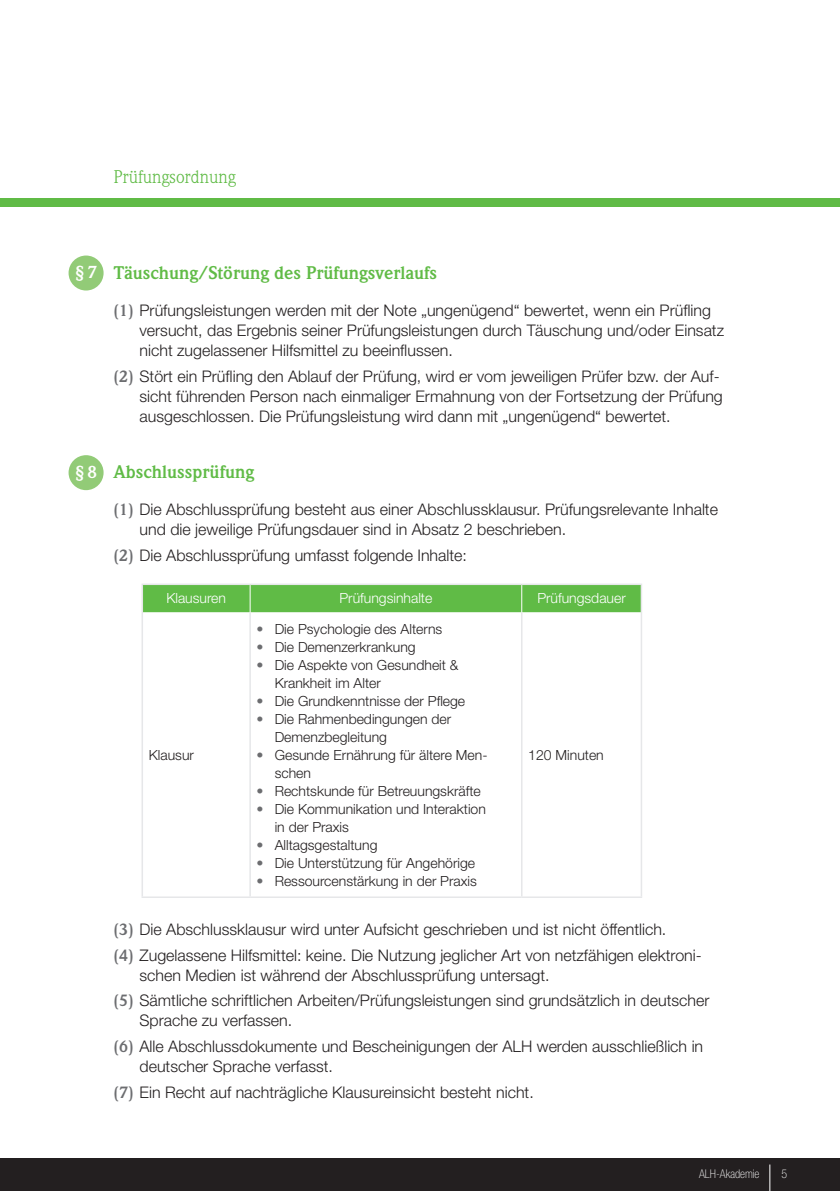
<style>
.page{position:relative;width:840px;height:1191px;background:#fff}
.page>*{position:absolute;margin:0;border:0;box-sizing:border-box;transform-origin:0 0}
.t1{font:700 18px "Weidemann Std";color:#60bb46}
.t2{font:18px "Weidemann Std";color:#60bb46}
.t3{font:700 17px "Weidemann Std";color:#fff}
.t4{font:300 16px/20px "Helvetica Neue LT Std";color:#231f20}
.t5{font:300 14px/18px "Helvetica Neue LT Std";color:#231f20}
.t6{font:300 14px "Helvetica Neue LT Std";color:#fff}
.t7{font:100 condensed 12px "Helvetica Neue LT Std";color:#fff}
.s1{font-family:"Weidemann Std";font-weight:700;color:#6c6d70}
.s2{color:#6c6d70}
</style>
<div class="page">
<div style="left:0;top:1158px;width:839px;height:33px;background:#231f20"></div>
<svg style="left:769px;top:1164px;width:1px;height:27px"></svg>
<svg style="left:143px;top:612px;width:497px;height:284px"></svg>
<hr style="left:141px;top:583px;width:109px;height:2px;background:#e6e7e9">
<hr style="left:141px;top:585px;width:2px;height:27px;background:#e6e7e9">
<hr style="left:250px;top:583px;width:271px;height:2px;background:#e6e7e9">
<hr style="left:521px;top:583px;width:120px;height:2px;background:#e6e7e9">
<svg style="left:143px;top:584px;width:498px;height:28px;background:#65bc4c"></svg>
<hr style="left:141px;top:612px;width:2px;height:284px;background:#e6e7e9">
<hr style="left:249px;top:612px;width:2px;height:284px;background:#e6e7e9">
<hr style="left:520px;top:612px;width:2px;height:284px;background:#e6e7e9">
<hr style="left:640px;top:612px;width:1px;height:284px;background:#e6e7e9">
<hr style="left:141px;top:896px;width:109px;height:2px;background:#e6e7e9">
<hr style="left:250px;top:896px;width:271px;height:2px;background:#e6e7e9">
<hr style="left:521px;top:896px;width:120px;height:2px;background:#e6e7e9">
<div style="left:0;top:198px;width:839px;height:9px;background:#60bb46"></div>
<div style="left:68px;top:255px;width:35px;height:35px;background:#92cb77;border-radius:50%"></div>
<div style="left:68px;top:455px;width:35px;height:35px;background:#92cb77;border-radius:50%"></div>
<p class="t2" style="left:113px;top:166px;width:124px">Prüfungsordnung</p>
<p class="t3" style="left:75px;top:262px;width:23px">§7</p>
<p class="t3" style="left:75px;top:462px;width:23px">§8</p>
<p class="t1" style="left:113px;top:262px;width:325px">Täuschung/Störung des Prüfungsverlaufs</p>
<p class="t4" style="left:139px;top:300px;width:585px;text-indent:-26px"><span class="s1">(1)</span> Prüfungsleistungen werden mit der Note „ungenügend“ bewertet, wenn ein Prüfling versucht, das Ergebnis seiner Prüfungsleistungen durch Täuschung und/oder Einsatz nicht zugelassener Hilfsmittel zu beeinflussen.</p>
<p class="t4" style="left:139px;top:366px;width:584px;text-indent:-26px"><span class="s1">(2)</span> Stört ein Prüfling den Ablauf der Prüfung, wird er vom jeweiligen Prüfer bzw. der Auf&shy;sicht führenden Person nach einmaliger Ermahnung von der Fortsetzung der Prüfung ausgeschlossen. Die Prüfungsleistung wird dann mit „ungenügend“ bewertet.</p>
<p class="t1" style="left:113px;top:461px;width:142px">Abschlussprüfung</p>
<p class="t4" style="left:139px;top:499px;width:579px;text-indent:-26px"><span class="s1">(1)</span> Die Abschlussprüfung besteht aus einer Abschlussklausur. Prüfungsrelevante Inhalte und die jeweilige Prüfungsdauer sind in Absatz 2 beschrieben.</p>
<p class="t4" style="left:113px;top:545px;width:355px"><span class="s1">(2)</span> Die Abschlussprüfung umfasst folgende Inhalte:</p>
<p class="t6" style="left:166px;top:590px;width:61px">Klausuren</p>
<p class="t6" style="left:339px;top:590px;width:94px">Prüfungsinhalte</p>
<p class="t6" style="left:537px;top:590px;width:90px">Prüfungsdauer</p>
<p class="t5" style="left:149px;top:745px;width:47px">Klausur</p>
<p class="t5" style="left:256px;top:619px;width:187px"><span class="s2">•</span> Die Psychologie des Alterns</p>
<p class="t5" style="left:256px;top:637px;width:160px"><span class="s2">•</span> Die Demenzerkrankung</p>
<p class="t5" style="left:274px;top:655px;width:185px;text-indent:-18px"><span class="s2">•</span> Die Aspekte von Gesundheit &amp;<br>Krankheit im Alter</p>
<p class="t5" style="left:256px;top:691px;width:210px"><span class="s2">•</span> Die Grundkenntnisse der Pflege</p>
<p class="t5" style="left:274px;top:709px;width:178px;text-indent:-18px"><span class="s2">•</span> Die Rahmenbedingungen der<br>Demenzbegleitung</p>
<p class="t5" style="left:274px;top:745px;width:214px;text-indent:-18px"><span class="s2">•</span> Gesunde Ernährung für ältere Men&shy;schen</p>
<p class="t5" style="left:256px;top:781px;width:225px"><span class="s2">•</span> Rechtskunde für Betreuungskräfte</p>
<p class="t5" style="left:274px;top:799px;width:213px;text-indent:-18px"><span class="s2">•</span> Die Kommunikation und Interaktion in der Praxis</p>
<p class="t5" style="left:256px;top:835px;width:122px"><span class="s2">•</span> Alltagsgestaltung</p>
<p class="t5" style="left:256px;top:853px;width:220px"><span class="s2">•</span> Die Unterstützung für Angehörige</p>
<p class="t5" style="left:256px;top:871px;width:222px"><span class="s2">•</span> Ressourcenstärkung in der Praxis</p>
<p class="t5" style="left:528px;top:745px;width:77px">120 Minuten</p>
<p class="t4" style="left:113px;top:916px;width:589px;line-height:25.6px"><span class="s1">(3)</span> Die Abschlussklausur wird unter Aufsicht geschrieben und ist nicht öffentlich.<br><span class="s1">(4)</span> Zugelassene Hilfsmittel: keine. Die Nutzung jeglicher Art von netzfähigen elektroni-</p>
<p class="t4" style="left:113px;top:961px;width:597px;line-height:25.6px;text-indent:26px">schen Medien ist während der Abschlussprüfung untersagt.<br><span class="s1">(5)</span> Sämtliche schriftlichen Arbeiten/Prüfungsleistungen sind grundsätzlich in deutscher</p>
<p class="t4" style="left:113px;top:1007px;width:591px;line-height:25.6px;text-indent:26px">Sprache zu verfassen.<br><span class="s1">(6)</span> Alle Abschlussdokumente und Bescheinigungen der ALH werden ausschließlich in</p>
<p class="t4" style="left:113px;top:1053px;width:421px;line-height:25.6px;text-indent:26px">deutscher Sprache verfasst.<br><span class="s1">(7)</span> Ein Recht auf nachträgliche Klausureinsicht besteht nicht.</p>
<p class="t7" style="left:698px;top:1166px;width:62px">ALH-Akademie</p>
<p class="t7" style="left:781px;top:1166px;width:7px">5</p>
</div>
